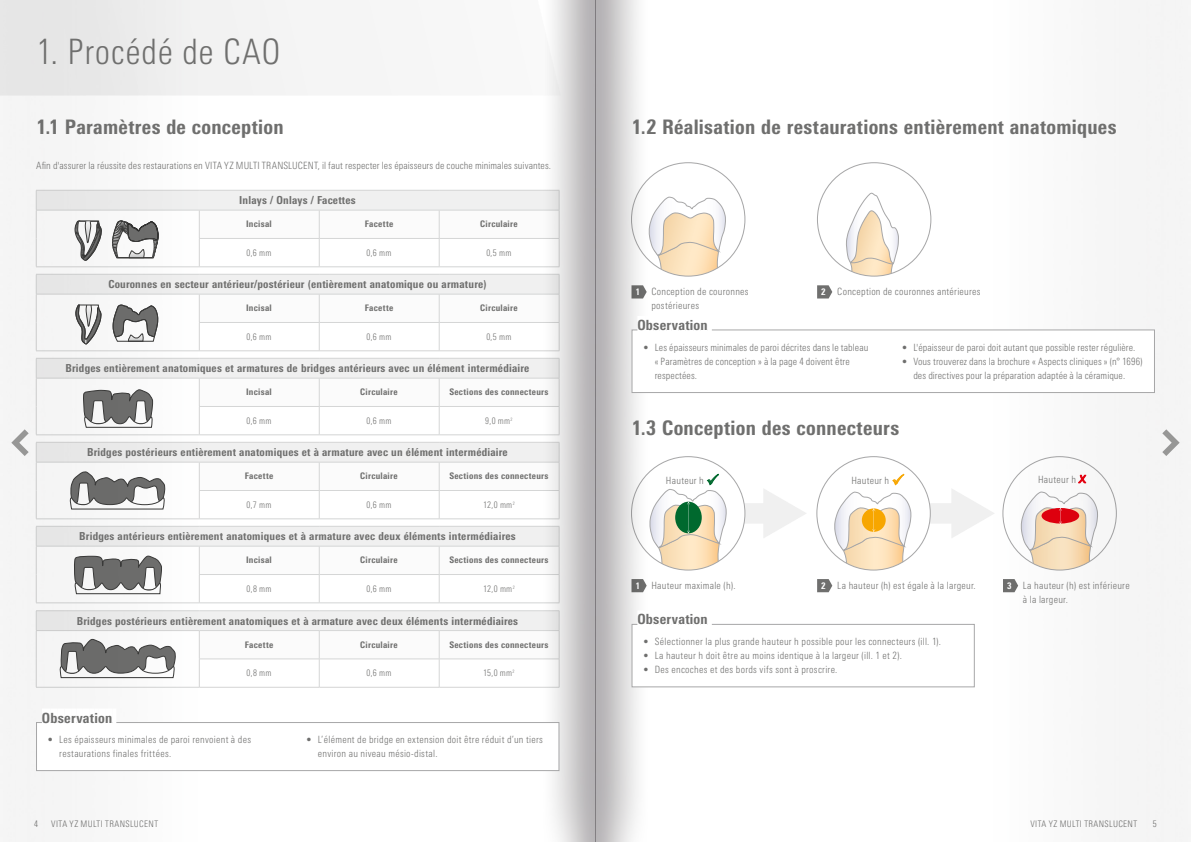
<style>
.page{position:relative;width:1191px;height:842px;background:#fff}
.page>*{position:absolute;margin:0;border:0;box-sizing:border-box;transform-origin:0 0}
.t1{font:300 condensed 35px "Univers Next Pro";letter-spacing:.02em;color:#6f6f6e}
.t2{font:800 condensed 20px "Univers Next Pro";letter-spacing:.015em;color:#6f6f6e}
.t3{font:800 condensed 14px "Univers Next Pro";letter-spacing:.02em;color:#6f6f6e}
.t4{font:800 condensed 11px "Univers Next Pro";letter-spacing:.02em;color:#6f6f6e}
.t5{font:300 condensed 10px/14px "Univers Next Pro";letter-spacing:.02em;color:#6f6f6e}
.t6{font:800 condensed 9px "Univers Next Pro";letter-spacing:.03em;color:#6f6f6e}
.t7{font:300 condensed 9px "Univers Next Pro";letter-spacing:.03em;color:#6f6f6e}
.t8{font:800 condensed 9px "Univers Next Pro";color:#fff}
.s1{color:#00692e}
.s2{color:#f7a600}
.s3{font-family:"Catwing";font-weight:400;font-stretch:normal;font-size:14px;color:#e3000f}
</style>
<div class="page">
<img style="left:0;top:0;width:1188px;height:842px">
<svg style="left:1162px;top:429px;width:17px;height:27px"></svg>
<svg style="left:11px;top:429px;width:18px;height:27px"></svg>
<div style="left:36px;top:722px;width:523px;height:49px;background:#fff;border:1px solid #a7a7a8"></div>
<div style="left:42px;top:708px;width:8px;height:20px;background:#fff"></div>
<div style="left:50px;top:708px;width:8px;height:20px;background:#fff"></div>
<div style="left:58px;top:708px;width:6px;height:20px;background:#fff"></div>
<div style="left:64px;top:708px;width:7px;height:20px;background:#fff"></div>
<div style="left:71px;top:708px;width:5px;height:20px;background:#fff"></div>
<div style="left:76px;top:708px;width:7px;height:20px;background:#fff"></div>
<div style="left:83px;top:708px;width:7px;height:20px;background:#fff"></div>
<hr style="left:90px;top:708px;width:4px;height:20px;background:#fff">
<hr style="left:94px;top:708px;width:4px;height:20px;background:#fff">
<div style="left:98px;top:708px;width:7px;height:20px;background:#fff"></div>
<div style="left:105px;top:708px;width:7px;height:20px;background:#fff"></div>
<hr style="left:112px;top:708px;width:4px;height:20px;background:#fff">
<div style="left:631px;top:624px;width:343px;height:63px;background:#fff;border:1px solid #a7a7a8"></div>
<div style="left:637px;top:610px;width:9px;height:20px;background:#fff"></div>
<div style="left:646px;top:610px;width:7px;height:20px;background:#fff"></div>
<div style="left:653px;top:610px;width:7px;height:20px;background:#fff"></div>
<div style="left:660px;top:610px;width:6px;height:20px;background:#fff"></div>
<div style="left:666px;top:610px;width:6px;height:20px;background:#fff"></div>
<div style="left:672px;top:610px;width:6px;height:20px;background:#fff"></div>
<div style="left:678px;top:610px;width:7px;height:20px;background:#fff"></div>
<div style="left:685px;top:610px;width:5px;height:20px;background:#fff"></div>
<hr style="left:690px;top:610px;width:3px;height:20px;background:#fff">
<div style="left:693px;top:610px;width:7px;height:20px;background:#fff"></div>
<div style="left:700px;top:610px;width:8px;height:20px;background:#fff"></div>
<hr style="left:708px;top:610px;width:4px;height:20px;background:#fff">
<div style="left:631px;top:329px;width:524px;height:64px;background:#fff;border:1px solid #a7a7a8"></div>
<div style="left:637px;top:316px;width:9px;height:20px;background:#fff"></div>
<div style="left:646px;top:316px;width:7px;height:20px;background:#fff"></div>
<div style="left:653px;top:316px;width:7px;height:20px;background:#fff"></div>
<div style="left:660px;top:316px;width:6px;height:20px;background:#fff"></div>
<div style="left:666px;top:316px;width:6px;height:20px;background:#fff"></div>
<div style="left:672px;top:316px;width:6px;height:20px;background:#fff"></div>
<div style="left:678px;top:316px;width:7px;height:20px;background:#fff"></div>
<div style="left:685px;top:316px;width:5px;height:20px;background:#fff"></div>
<hr style="left:690px;top:316px;width:3px;height:20px;background:#fff">
<div style="left:693px;top:316px;width:7px;height:20px;background:#fff"></div>
<div style="left:700px;top:316px;width:8px;height:20px;background:#fff"></div>
<hr style="left:708px;top:316px;width:4px;height:20px;background:#fff">
<h1 class="t1" style="left:36px;top:32px;width:246px">1. Procédé de CAO</h1>
<h2 class="t2" style="left:36px;top:115px;width:249px">1.1 Paramètres de conception</h2>
<h2 class="t2" style="left:631px;top:115px;width:486px">1.2 Réalisation de restaurations entièrement anatomiques</h2>
<p class="t5" style="left:36px;top:158px;width:516px">Afin d'assurer la réussite des restaurations en VITA YZ MULTI TRANSLUCENT, il faut respecter les épaisseurs de couche minimales suivantes.</p>
<p class="t4" style="left:239px;top:194px;width:118px">Inlays / Onlays / Facettes</p>
<p class="t6" style="left:246px;top:219px;width:27px">Incisal</p>
<p class="t6" style="left:365px;top:219px;width:30px">Facette</p>
<p class="t6" style="left:480px;top:219px;width:39px">Circulaire</p>
<p class="t7" style="left:246px;top:247px;width:27px">0,6 mm</p>
<p class="t7" style="left:366px;top:247px;width:27px">0,6 mm</p>
<p class="t7" style="left:486px;top:247px;width:27px">0,5 mm</p>
<p class="t4" style="left:108px;top:278px;width:380px">Couronnes en secteur antérieur/postérieur (entièrement anatomique ou armature)</p>
<p class="t6" style="left:246px;top:303px;width:27px">Incisal</p>
<p class="t6" style="left:365px;top:303px;width:30px">Facette</p>
<p class="t6" style="left:480px;top:303px;width:39px">Circulaire</p>
<p class="t7" style="left:246px;top:331px;width:27px">0,6 mm</p>
<p class="t7" style="left:366px;top:331px;width:27px">0,6 mm</p>
<p class="t7" style="left:486px;top:331px;width:27px">0,5 mm</p>
<p class="t4" style="left:66px;top:362px;width:465px">Bridges entièrement anatomiques et armatures de bridges antérieurs avec un élément intermédiaire</p>
<p class="t6" style="left:246px;top:387px;width:27px">Incisal</p>
<p class="t6" style="left:360px;top:387px;width:39px">Circulaire</p>
<p class="t6" style="left:449px;top:387px;width:101px">Sections des connecteurs</p>
<p class="t7" style="left:246px;top:415px;width:27px">0,6 mm</p>
<p class="t7" style="left:366px;top:415px;width:27px">0,6 mm</p>
<p class="t7" style="left:485px;top:415px;width:29px">9,0 mm<sup>2</sup></p>
<p class="t4" style="left:87px;top:446px;width:422px">Bridges postérieurs entièrement anatomiques et à armature avec un élément intermédiaire</p>
<p class="t6" style="left:245px;top:471px;width:30px">Facette</p>
<p class="t6" style="left:360px;top:471px;width:39px">Circulaire</p>
<p class="t6" style="left:449px;top:471px;width:101px">Sections des connecteurs</p>
<p class="t7" style="left:247px;top:499px;width:26px">0,7 mm</p>
<p class="t7" style="left:366px;top:499px;width:27px">0,6 mm</p>
<p class="t7" style="left:483px;top:499px;width:33px">12,0 mm<sup>2</sup></p>
<p class="t4" style="left:79px;top:530px;width:438px">Bridges antérieurs entièrement anatomiques et à armature avec deux éléments intermédiaires</p>
<p class="t6" style="left:246px;top:555px;width:27px">Incisal</p>
<p class="t6" style="left:360px;top:555px;width:39px">Circulaire</p>
<p class="t6" style="left:449px;top:555px;width:101px">Sections des connecteurs</p>
<p class="t7" style="left:246px;top:583px;width:27px">0,8 mm</p>
<p class="t7" style="left:366px;top:583px;width:27px">0,6 mm</p>
<p class="t7" style="left:483px;top:583px;width:33px">12,0 mm<sup>2</sup></p>
<p class="t4" style="left:77px;top:614px;width:443px">Bridges postérieurs entièrement anatomiques et à armature avec deux éléments intermédiaires</p>
<p class="t6" style="left:245px;top:639px;width:30px">Facette</p>
<p class="t6" style="left:360px;top:639px;width:39px">Circulaire</p>
<p class="t6" style="left:449px;top:639px;width:101px">Sections des connecteurs</p>
<p class="t7" style="left:246px;top:668px;width:27px">0,8 mm</p>
<p class="t7" style="left:366px;top:668px;width:27px">0,6 mm</p>
<p class="t7" style="left:483px;top:668px;width:33px">15,0 mm<sup>2</sup></p>
<h3 class="t3" style="left:42px;top:709px;width:72px">Observation</h3>
<p class="t5" style="left:59px;top:732px;width:193px;text-indent:-11px">• Les épaisseurs minimales de paroi renvoient à des restaurations finales frittées.</p>
<p class="t5" style="left:318px;top:732px;width:226px;text-indent:-11px">• L’élément de bridge en extension doit être réduit d’un tiers environ au niveau mésio-distal.</p>
<p class="t5" style="left:651px;top:284px;width:99px">Conception de couronnes postérieures</p>
<p class="t5" style="left:837px;top:284px;width:145px">Conception de couronnes antérieures</p>
<p class="t8" style="left:635px;top:287px;width:6px">1</p>
<p class="t8" style="left:821px;top:287px;width:6px">2</p>
<h3 class="t3" style="left:637px;top:317px;width:72px">Observation</h3>
<p class="t5" style="left:655px;top:340px;width:215px;text-indent:-11px">• Les épaisseurs minimales de paroi décrites dans le tableau « Paramètres de conception » à la page 4 doivent être respectées.</p>
<p class="t5" style="left:902px;top:340px;width:235px">• L'épaisseur de paroi doit autant que possible rester régulière.</p>
<p class="t5" style="left:902px;top:354px;width:242px;text-align:center">• Vous trouverez dans la brochure « Aspects cliniques » (n° 1696) des directives pour la préparation adaptée à la céramique.</p>
<h2 class="t2" style="left:631px;top:416px;width:269px">1.3 Conception des connecteurs</h2>
<p class="t5" style="left:666px;top:473px;width:55px">Hauteur h <span class="s1">✓</span></p>
<p class="t5" style="left:851px;top:473px;width:55px">Hauteur h <span class="s2">✓</span></p>
<p class="t5" style="left:1038px;top:472px;width:49px">Hauteur h <span class="s3">x</span></p>
<p class="t5" style="left:837px;top:578px;width:140px">La hauteur (h) est égale à la largeur.</p>
<p class="t5" style="left:1022px;top:578px;width:108px">La hauteur (h) est inférieure à la largeur.</p>
<p class="t5" style="left:651px;top:578px;width:86px">Hauteur maximale (h).</p>
<p class="t8" style="left:635px;top:580px;width:6px">1</p>
<p class="t8" style="left:821px;top:580px;width:6px">2</p>
<p class="t8" style="left:1007px;top:580px;width:6px">3</p>
<h3 class="t3" style="left:637px;top:611px;width:72px">Observation</h3>
<p class="t5" style="left:643px;top:634px;width:299px">• Sélectionner la plus grande hauteur h possible pour les connecteurs (ill. 1).</p>
<p class="t5" style="left:643px;top:648px;width:260px">• La hauteur h doit être au moins identique à la largeur (ill. 1 et 2).</p>
<p class="t5" style="left:643px;top:662px;width:195px">• Des encoches et des bords vifs sont à proscrire.</p>
<p class="t7" style="left:34px;top:819px;width:5px">4</p>
<p class="t7" style="left:51px;top:819px;width:108px">VITA YZ MULTI TRANSLUCENT</p>
<p class="t7" style="left:1030px;top:819px;width:108px">VITA YZ MULTI TRANSLUCENT</p>
<p class="t7" style="left:1152px;top:819px;width:5px">5</p>
</div>
